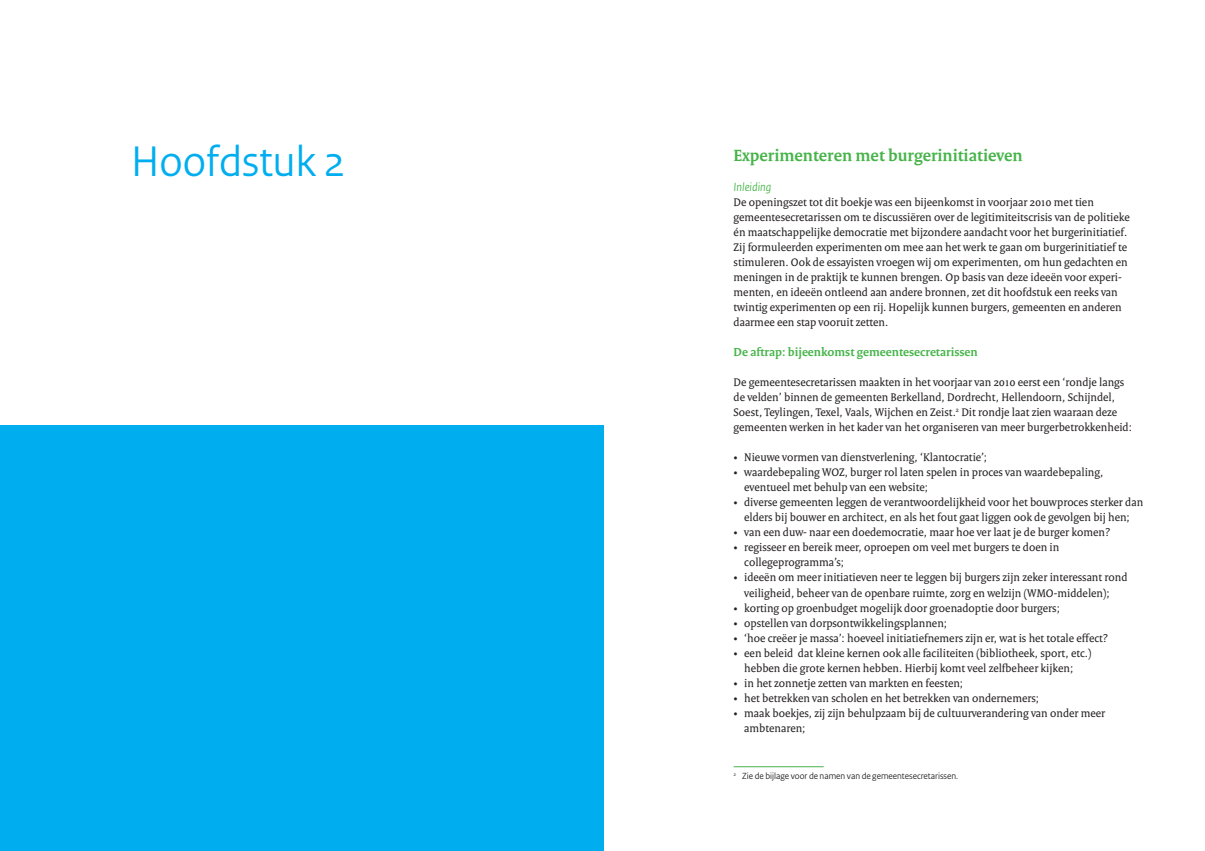
<style>
.page{position:relative;width:1205px;height:851px;background:#fff}
.page>*{position:absolute;margin:0;border:0;box-sizing:border-box;transform-origin:0 0}
.t1{font:45px "Rijksoverheid Sans";color:#00aeef}
.t2{font:700 17.5px "Rijksoverheid Serif";color:#47b44a}
.t3{font:700 12.5px "Rijksoverheid Serif";color:#47b44a}
.t4{font:italic 12.5px "Rijksoverheid Sans";color:#47b44a}
.t5{font:11.88px/15px "Rijksoverheid Serif";color:#231f20}
.t6{font:9.38px "Rijksoverheid Sans";color:#231f20}
</style>
<div class="page">
<div style="left:0;top:425px;width:604px;height:425px;background:#00aeef"></div>
<hr style="left:733px;top:766px;width:90px;height:1px;background:#47b44a">
<h1 class="t1" style="left:131px;top:135px;width:217px">Hoofdstuk 2</h1>
<h2 class="t2" style="left:733px;top:145px;width:290px">Experimenteren met burgerinitiatieven</h2>
<p class="t4" style="left:733px;top:180px;width:39px">Inleiding</p>
<p class="t5" style="left:733px;top:195px;width:398px">De openingszet tot dit boekje was een bijeenkomst in voorjaar 2010 met tien gemeentesecretarissen om te discussiëren over de legitimiteitscrisis van de politieke én maatschappelijke democratie met bijzondere aandacht voor het burgerinitiatief.<br>Zij formuleerden experimenten om mee aan het werk te gaan om burgerinitiatief te stimuleren. Ook de essayisten vroegen wij om experimenten, om hun gedachten en meningen in de praktijk te kunnen brengen. Op basis van deze ideeën voor experi&shy;menten, en ideeën ontleend aan andere bronnen, zet dit hoofdstuk een reeks van twintig experimenten op een rij. Hopelijk kunnen burgers, gemeenten en anderen daarmee een stap vooruit zetten.</p>
<p class="t3" style="left:733px;top:345px;width:246px">De aftrap: bijeenkomst gemeentesecretarissen</p>
<p class="t5" style="left:733px;top:375px;width:400px">De gemeentesecretarissen maakten in het voorjaar van 2010 eerst een ‘rondje langs de velden’ binnen de gemeenten Berkelland, Dordrecht, Hellendoorn, Schijndel, Soest, Teylingen, Texel, Vaals, Wijchen en Zeist.<sup>2</sup> Dit rondje laat zien waaraan deze gemeenten werken in het kader van het organiseren van meer burgerbetrokkenheid:</p>
<p class="t5" style="left:733px;top:450px;width:255px">• Nieuwe vormen van dienstverlening, ‘Klantocratie’;</p>
<p class="t5" style="left:744px;top:465px;width:360px;text-indent:-11px">• waardebepaling WOZ, burger rol laten spelen in proces van waardebepaling, eventueel met behulp van een website;</p>
<p class="t5" style="left:733px;top:495px;width:411px;text-align:center">• diverse gemeenten leggen de verantwoordelijkheid voor het bouwproces sterker dan elders bij bouwer en architect, en als het fout gaat liggen ook de gevolgen bij hen;</p>
<p class="t5" style="left:733px;top:525px;width:378px">• van een duw- naar een doedemocratie, maar hoe ver laat je de burger komen?</p>
<p class="t5" style="left:744px;top:540px;width:317px;text-indent:-11px">• regisseer en bereik meer, oproepen om veel met burgers te doen in collegeprogramma’s;</p>
<p class="t5" style="left:733px;top:570px;width:395px;text-align:center">• ideeën om meer initiatieven neer te leggen bij burgers zijn zeker interessant rond veiligheid, beheer van de openbare ruimte, zorg en welzijn (WMO-middelen);</p>
<p class="t5" style="left:733px;top:600px;width:328px">• korting op groenbudget mogelijk door groenadoptie door burgers;</p>
<p class="t5" style="left:733px;top:615px;width:215px">• opstellen van dorpsontwikkelingsplannen;</p>
<p class="t5" style="left:733px;top:630px;width:376px">• ‘hoe creëer je massa’: hoeveel initiatiefnemers zijn er, wat is het totale effect?</p>
<p class="t5" style="left:744px;top:645px;width:349px;text-indent:-11px">• een beleid dat kleine kernen ook alle faciliteiten (bibliotheek, sport, etc.) hebben die grote kernen hebben. Hierbij komt veel zelfbeheer kijken;</p>
<p class="t5" style="left:733px;top:675px;width:231px">• in het zonnetje zetten van markten en feesten;</p>
<p class="t5" style="left:733px;top:690px;width:307px">• het betrekken van scholen en het betrekken van ondernemers;</p>
<p class="t5" style="left:744px;top:705px;width:362px;text-indent:-11px">• maak boekjes, zij zijn behulpzaam bij de cultuurverandering van onder meer ambtenaren;</p>
<p class="t6" style="left:733px;top:770px;width:226px"><sup>2</sup> Zie de bijlage voor de namen van de gemeentesecretarissen.</p>
</div>
